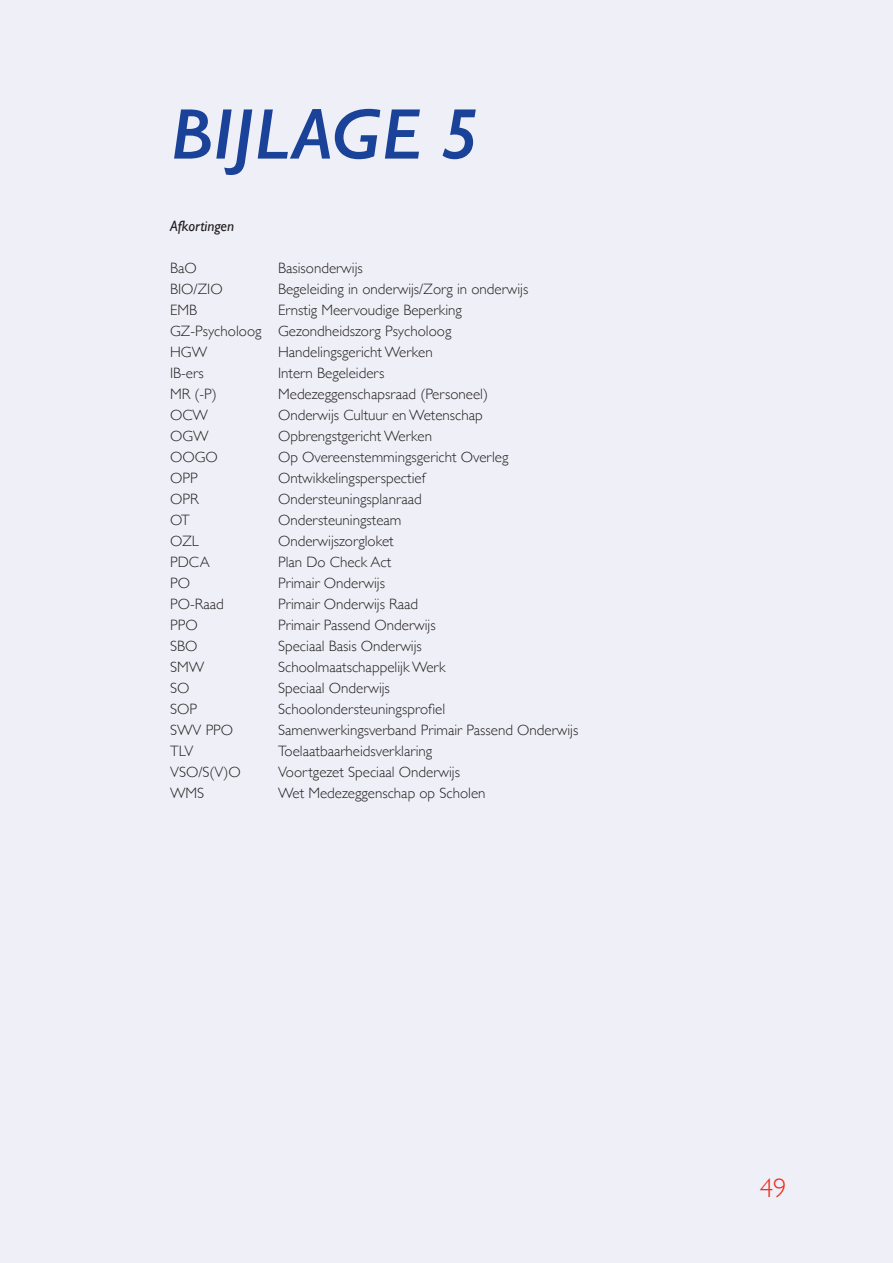
<style>
.page{position:relative;width:893px;height:1263px;background:#eff0f7}
.page>*{position:absolute;margin:0;border:0;box-sizing:border-box;transform-origin:0 0}
.t1{font:italic 600 72px "Gill Sans";color:#1b4299}
.t2{font:300 27px "Gill Sans";color:#ee2e22}
.t3{font:300 15px/21px "Gill Sans";color:#231f20}
.t4{font:italic 15px "Gill Sans";color:#231f20}
</style>
<div class="page">
<h1 class="t1" style="left:170px;top:91px;width:310px">BIJLAGE 5</h1>
<p class="t4" style="left:170px;top:217px;width:66px">Afkortingen</p>
<p class="t3" style="left:170px;top:257px;width:28px">BaO</p>
<p class="t3" style="left:278px;top:257px;width:86px">Basisonderwijs</p>
<p class="t3" style="left:170px;top:278px;width:54px">BIO/ZIO</p>
<p class="t3" style="left:278px;top:278px;width:252px">Begeleiding in onderwijs/Zorg in onderwijs</p>
<p class="t3" style="left:170px;top:299px;width:29px">EMB</p>
<p class="t3" style="left:170px;top:299px;width:293px;text-indent:108px">Ernstig Meervoudige Beperking<br>GZ-Psycholoog Gezondheidszorg Psycholoog<br>HGW</p>
<p class="t3" style="left:278px;top:341px;width:156px">Handelingsgericht Werken</p>
<p class="t3" style="left:170px;top:362px;width:35px">IB-ers</p>
<p class="t3" style="left:278px;top:362px;width:108px">Intern Begeleiders</p>
<p class="t3" style="left:170px;top:383px;width:48px">MR (-P)</p>
<p class="t3" style="left:278px;top:383px;width:211px">Medezeggenschapsraad (Personeel)</p>
<p class="t3" style="left:170px;top:404px;width:39px">OCW</p>
<p class="t3" style="left:278px;top:404px;width:206px">Onderwijs Cultuur en Wetenschap</p>
<p class="t3" style="left:170px;top:425px;width:40px">OGW</p>
<p class="t3" style="left:278px;top:425px;width:155px">Opbrengstgericht Werken</p>
<p class="t3" style="left:170px;top:446px;width:49px">OOGO</p>
<p class="t3" style="left:278px;top:446px;width:232px">Op Overeenstemmingsgericht Overleg</p>
<p class="t3" style="left:170px;top:467px;width:29px">OPP</p>
<p class="t3" style="left:278px;top:467px;width:149px">Ontwikkelingsperspectief</p>
<p class="t3" style="left:170px;top:488px;width:30px">OPR</p>
<p class="t3" style="left:278px;top:488px;width:145px">Ondersteuningsplanraad</p>
<p class="t3" style="left:170px;top:509px;width:21px">OT</p>
<p class="t3" style="left:278px;top:509px;width:125px">Ondersteuningsteam</p>
<p class="t3" style="left:170px;top:530px;width:30px">OZL</p>
<p class="t3" style="left:278px;top:530px;width:117px">Onderwijszorgloket</p>
<p class="t3" style="left:170px;top:551px;width:41px">PDCA</p>
<p class="t3" style="left:278px;top:551px;width:115px">Plan Do Check Act</p>
<p class="t3" style="left:170px;top:572px;width:21px">PO</p>
<p class="t3" style="left:278px;top:572px;width:108px">Primair Onderwijs</p>
<p class="t3" style="left:170px;top:593px;width:55px">PO-Raad</p>
<p class="t3" style="left:278px;top:593px;width:142px">Primair Onderwijs Raad</p>
<p class="t3" style="left:170px;top:614px;width:29px">PPO</p>
<p class="t3" style="left:278px;top:614px;width:159px">Primair Passend Onderwijs</p>
<p class="t3" style="left:170px;top:635px;width:29px">SBO</p>
<p class="t3" style="left:278px;top:635px;width:145px">Speciaal Basis Onderwijs</p>
<p class="t3" style="left:170px;top:656px;width:36px">SMW</p>
<p class="t3" style="left:278px;top:656px;width:169px">Schoolmaatschappelijk Werk</p>
<p class="t3" style="left:170px;top:677px;width:21px">SO</p>
<p class="t3" style="left:278px;top:677px;width:113px">Speciaal Onderwijs</p>
<p class="t3" style="left:170px;top:698px;width:29px">SOP</p>
<p class="t3" style="left:278px;top:698px;width:169px">Schoolondersteuningsprofiel</p>
<p class="t3" style="left:170px;top:719px;width:65px">SWV PPO</p>
<p class="t3" style="left:278px;top:719px;width:302px">Samenwerkingsverband Primair Passend Onderwijs</p>
<p class="t3" style="left:170px;top:740px;width:25px">TLV</p>
<p class="t3" style="left:278px;top:740px;width:156px">Toelaatbaarheidsverklaring</p>
<p class="t3" style="left:170px;top:761px;width:72px">VSO/S(V)O</p>
<p class="t3" style="left:278px;top:761px;width:183px">Voortgezet Speciaal Onderwijs</p>
<p class="t3" style="left:170px;top:782px;width:36px">WMS</p>
<p class="t3" style="left:278px;top:782px;width:209px">Wet Medezeggenschap op Scholen</p>
<h2 class="t2" style="left:760px;top:1167px;width:28px">49</h2>
</div>
